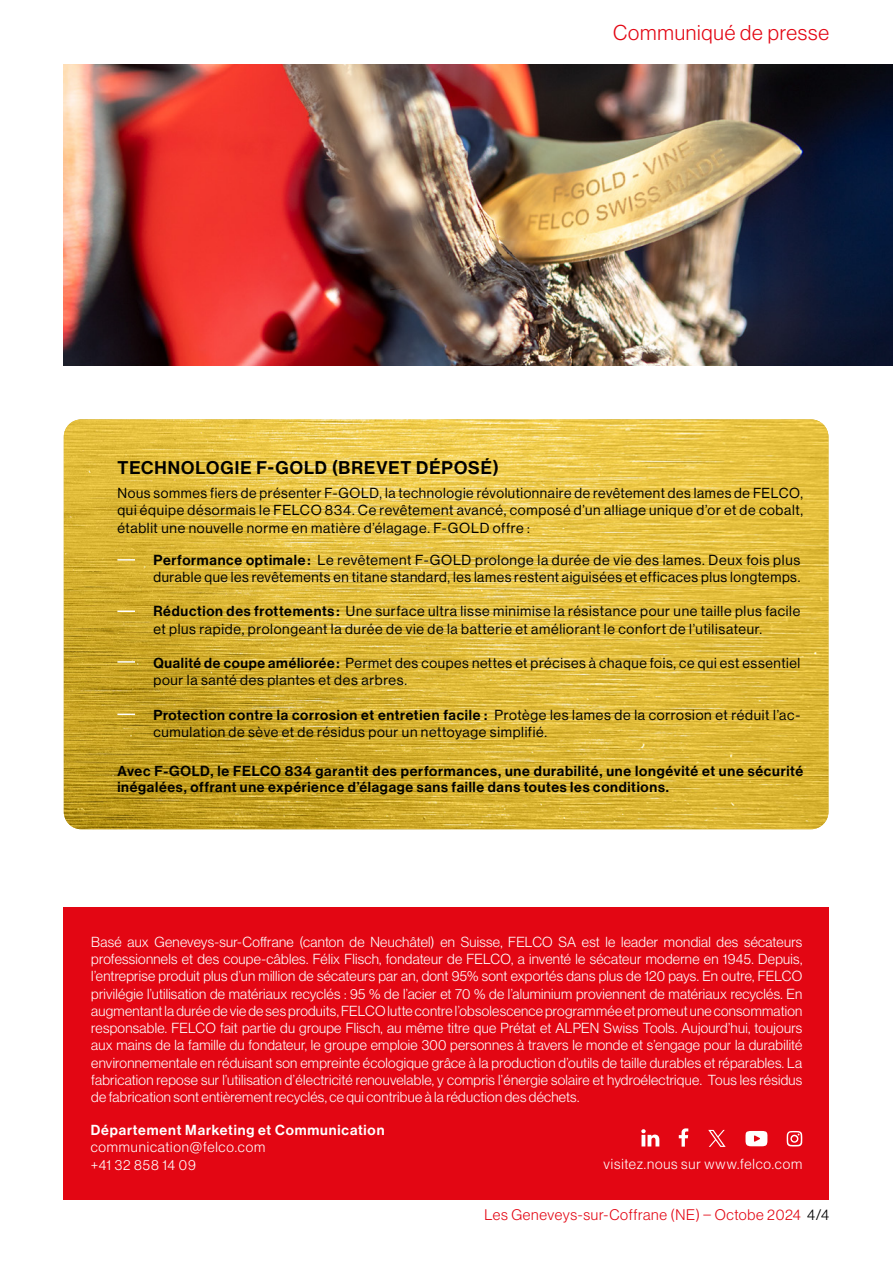
<style>
.page{position:relative;width:893px;height:1263px;background:#fff}
.page>*{position:absolute;margin:0;border:0;box-sizing:border-box;transform-origin:0 0}
.t1{font:21px "N Haas Grotesk DS Pro 45 Lt";letter-spacing:.04em;color:#e30613}
.t2{font:18px "N Haas Grotesk DS Pro 65 Md";letter-spacing:.055em;color:#000}
.t3{font:15px "N Haas Grotesk DS Pro 45 Lt";letter-spacing:.045em;color:#e30613}
.t4{font:14.25px/17.2px "N Haas Grotesk DS Pro 45 Lt";letter-spacing:.03em;color:#fff;text-align:justify}
.t5{font:14.25px/17.2px "N Haas Grotesk DS Pro 55 Rg";letter-spacing:.045em;color:#000}
.t6{font:14.25px/16.5px "N Haas Grotesk DS Pro 65 Md";letter-spacing:.05em;color:#000}
.t7{font:14.25px "N Haas Grotesk DS Pro 65 Md";letter-spacing:.06em;color:#fff}
.t8{font:14.25px/17.2px "N Haas Grotesk DS Pro 45 Lt";letter-spacing:.06em;color:#fff}
.t9{font:14.25px "N Haas Grotesk DS Pro 45 Lt";letter-spacing:.055em;color:#fff}
.s1{font-family:"N Haas Grotesk DS Pro 65 Md"}
.s2{font-family:"N Haas Grotesk DS Pro 55 Rg"}
.s3{color:#000}
</style>
<div class="page">
<div style="left:64px;top:907px;width:765px;height:292px;background:#e30613"></div>
<svg style="left:679px;top:1128px;width:9px;height:18px"></svg>
<svg style="left:787px;top:1131px;width:15px;height:15px"></svg>
<svg style="left:641px;top:1129px;width:18px;height:17px"></svg>
<svg style="left:745px;top:1131px;width:22px;height:15px"></svg>
<svg style="left:708px;top:1130px;width:18px;height:17px"></svg>
<img style="left:64px;top:419px;width:764px;height:410px">
<svg style="left:117px;top:559px;width:18px;height:2px"></svg>
<svg style="left:117px;top:610px;width:18px;height:2px"></svg>
<svg style="left:117px;top:661px;width:18px;height:2px"></svg>
<svg style="left:117px;top:713px;width:18px;height:2px"></svg>
<img style="left:64px;top:64px;width:829px;height:302px">
<h1 class="t1" style="left:613px;top:20px;width:218px">Communiqué de presse</h1>
<p class="t2" style="left:118px;top:457px;width:383px">TECHNOLOGIE F-GOLD (BREVET DÉPOSÉ)</p>
<p class="t5" style="left:117px;top:484px;width:687px;text-align:justify">Nous sommes fiers de présenter F-GOLD, la technologie révolutionnaire de revêtement des lames de FELCO, qui équipe désormais le FELCO 834. Ce revêtement avancé, composé d’un alliage unique d’or et de cobalt, établit une nouvelle norme en matière d’élagage. F-GOLD offre :</p>
<p class="t5" style="left:153px;top:551px;width:648px"><span class="s1">Performance optimale :</span> Le revêtement F-GOLD prolonge la durée de vie des lames. Deux fois plus durable que les revêtements en titane standard, les lames restent aiguisées et efficaces plus longtemps.</p>
<p class="t5" style="left:153px;top:603px;width:648px"><span class="s1">Réduction des frottements :</span> Une surface ultra lisse minimise la résistance pour une taille plus facile et plus rapide, prolongeant la durée de vie de la batterie et améliorant le confort de l’utilisateur.</p>
<p class="t5" style="left:153px;top:654px;width:648px"><span class="s1">Qualité de coupe améliorée :</span> Permet des coupes nettes et précises à chaque fois, ce qui est essentiel pour la santé des plantes et des arbres.</p>
<p class="t6" style="left:153px;top:707px;width:648px">Protection contre la corrosion et entretien facile : <span class="s2">Protège les lames de la corrosion et réduit l’ac-</span></p>
<p class="t5" style="left:153px;top:723px;width:395px">cumulation de sève et de résidus pour un nettoyage simplifié.</p>
<p class="t6" style="left:117px;top:762px;width:687px">Avec F-GOLD, le FELCO 834 garantit des performances, une durabilité, une longévité et une sécurité inégalées, offrant une expérience d’élagage sans faille dans toutes les conditions.</p>
<p class="t4" style="left:91px;top:933px;width:713px">Basé aux Geneveys-sur-Coffrane (canton de Neuchâtel) en Suisse, FELCO SA est le leader mondial des sécateurs professionnels et des coupe-câbles. Félix Flisch, fondateur de FELCO, a inventé le sécateur moderne en 1945. Depuis, l’entreprise produit plus d’un million de sécateurs par an, dont 95% sont exportés dans plus de 120 pays. En outre, FELCO privilégie l’utilisation de matériaux recyclés : 95 % de l’acier et 70 % de l’aluminium proviennent de matériaux recyclés. En augmentant la durée de vie de ses produits, FELCO lutte contre l’obsolescence programmée et promeut une consommation responsable. FELCO fait partie du groupe Flisch, au même titre que Prétat et ALPEN Swiss Tools. Aujourd’hui, toujours aux mains de la famille du fondateur, le groupe emploie 300 personnes à travers le monde et s’engage pour la durabilité environnementale en réduisant son empreinte écologique grâce à la production d’outils de taille durables et réparables. La fabrication repose sur l’utilisation d’électricité renouvelable, y compris l’énergie solaire et hydroélectrique. Tous les résidus de fabrication sont entièrement recyclés, ce qui contribue à la réduction des déchets.</p>
<p class="t7" style="left:91px;top:1122px;width:295px">Département Marketing et Communication</p>
<p class="t8" style="left:91px;top:1139px;width:176px">communication@felco.com +41 32 858 14 09</p>
<p class="t9" style="left:604px;top:1156px;width:200px">visitez.nous sur www.felco.com</p>
<p class="t3" style="left:484px;top:1206px;width:346px">Les Geneveys-sur-Coffrane (NE) – Octobe 2024 <span class="s3">4/4</span></p>
</div>
